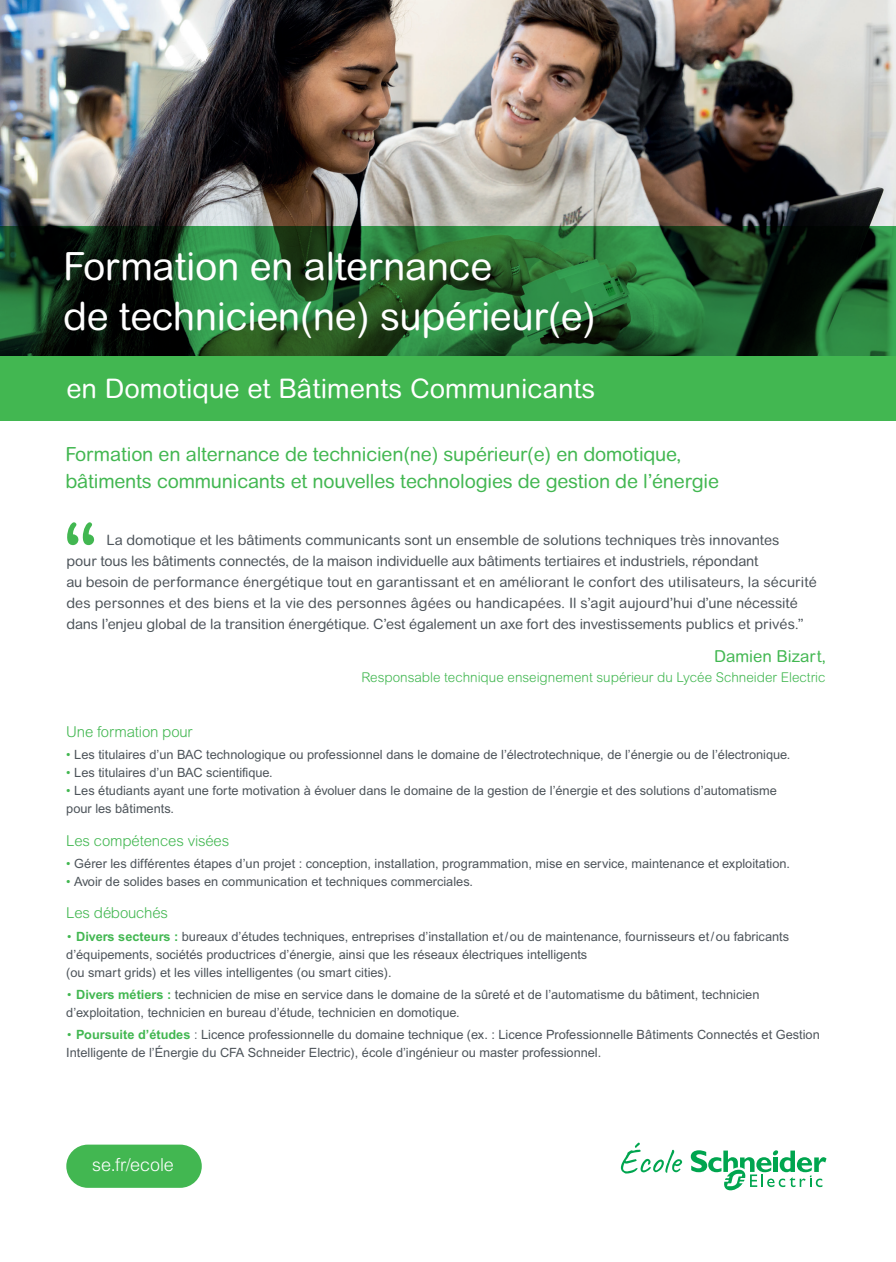
<style>
.page{position:relative;width:896px;height:1262px;background:#fff}
.page>*{position:absolute;margin:0;border:0;box-sizing:border-box;transform-origin:0 0}
.t1{font:39px/49.5px "Arial Rounded MT Pro";letter-spacing:-.01em;color:#fff}
.t2{font:27px "Arial Rounded MT Pro";color:#fff}
.t3{font:19.5px/27px "Arial Rounded MT Pro";letter-spacing:-.01em;color:#42b751}
.t4{font:300 18px "Arial MT Pro";letter-spacing:-.005em;color:#fff}
.t5{font:16.5px "Arial Rounded MT Pro";color:#42b751}
.t6{font:300 15px "Arial Rounded MT Pro";letter-spacing:-.01em;color:#42b751}
.t7{font:14.25px/21px "Arial Rounded MT Pro";letter-spacing:-.005em;color:#4d545a}
.t8{font:300 13.5px "Arial Rounded MT Pro";color:#42b751}
.t9{font:12.75px/18px "Arial MT Pro";color:#4d545a}
.s1{color:#42b751}
.s2{font-weight:300;color:#42b751}
.s3{font-weight:700;color:#42b751}
.s4{font-weight:300}
</style>
<div class="page">
<img style="left:0;top:0;width:896px;height:226px">
<svg style="left:0;top:226px;width:896px;height:130px;background:#1f5529"></svg>
<div style="left:0;top:356px;width:896px;height:64px;background:#42b751"></div>
<div style="left:66px;top:1144px;width:136px;height:43px;background:#42b751;border-radius:22px"></div>
<svg style="left:691px;top:1150px;width:135px;height:40px"></svg>
<svg style="left:621px;top:1142px;width:61px;height:31px"></svg>
<svg style="left:67px;top:522px;width:27px;height:23px"></svg>
<h1 class="t1" style="left:63px;top:243px;width:534px">Formation en alternance<br>de technicien(ne) supérieur(e)</h1>
<h2 class="t2" style="left:66px;top:372px;width:530px">en Domotique et Bâtiments Communicants</h2>
<h3 class="t3" style="left:65px;top:440px;width:655px">Formation en alternance de technicien(ne) supérieur(e) en domotique, bâtiments communicants et nouvelles technologies de gestion de l’énergie</h3>
<p class="t7" style="left:66px;top:530px;width:752px;text-indent:40px">La domotique et les bâtiments communicants sont un ensemble de solutions techniques très innovantes<br>pour tous les bâtiments connectés, de la maison individuelle aux bâtiments tertiaires et industriels, répondant<br>au besoin de performance énergétique tout en garantissant et en améliorant le confort des utilisateurs, la sécurité des personnes et des biens et la vie des personnes âgées ou handicapées. Il s’agit aujourd’hui d’une nécessité dans l’enjeu global de la transition énergétique. C’est également un axe fort des investissements publics et privés.”</p>
<p class="t5" style="left:714px;top:646px;width:113px">Damien Bizart,</p>
<p class="t8" style="left:361px;top:669px;width:465px">Responsable technique enseignement supérieur du Lycée Schneider Electric</p>
<p class="t6" style="left:66px;top:723px;width:128px">Une formation pour</p>
<p class="t9" style="left:66px;top:746px;width:725px"><span class="s1">•</span> Les titulaires d’un BAC technologique ou professionnel dans le domaine de l’électrotechnique, de l’énergie ou de l’électronique.</p>
<p class="t9" style="left:66px;top:764px;width:208px"><span class="s1">•</span> Les titulaires d’un BAC scientifique.</p>
<p class="t9" style="left:66px;top:782px;width:712px"><span class="s1">•</span> Les étudiants ayant une forte motivation à évoluer dans le domaine de la gestion de l’énergie et des solutions d’automatisme pour les bâtiments.</p>
<p class="t6" style="left:66px;top:831px;width:164px">Les compétences visées</p>
<p class="t9" style="left:66px;top:855px;width:725px"><span class="s1">•</span> Gérer les différentes étapes d’un projet : conception, installation, programmation, mise en service, maintenance et exploitation.</p>
<p class="t9" style="left:66px;top:873px;width:408px"><span class="s1">•</span> Avoir de solides bases en communication et techniques commerciales.</p>
<p class="t6" style="left:66px;top:904px;width:103px">Les débouchés</p>
<p class="t9" style="left:66px;top:927px;width:724px"><span class="s2">•</span> <span class="s3">Divers secteurs :</span> bureaux d’études techniques, entreprises d’installation et/ou de maintenance, fournisseurs et/ou fabricants d’équipements, sociétés productrices d’énergie, ainsi que les réseaux électriques intelligents<br>(ou smart grids) et les villes intelligentes (ou smart cities).</p>
<p class="t9" style="left:66px;top:985px;width:694px"><span class="s2">•</span> <span class="s3">Divers métiers :</span> technicien de mise en service dans le domaine de la sûreté et de l’automatisme du bâtiment, technicien d’exploitation, technicien en bureau d’étude, technicien en domotique.</p>
<p class="t9" style="left:66px;top:1026px;width:755px"><span class="s2">•</span> <span class="s3">Poursuite d’études</span> <span class="s4">:</span> Licence professionnelle du domaine technique (ex. : Licence Professionnelle Bâtiments Connectés et Gestion<br>Intelligente de l’Énergie du CFA Schneider Electric), école d’ingénieur ou master professionnel.</p>
<h3 class="t4" style="left:92px;top:1153px;width:83px">se.fr/ecole</h3>
</div>
